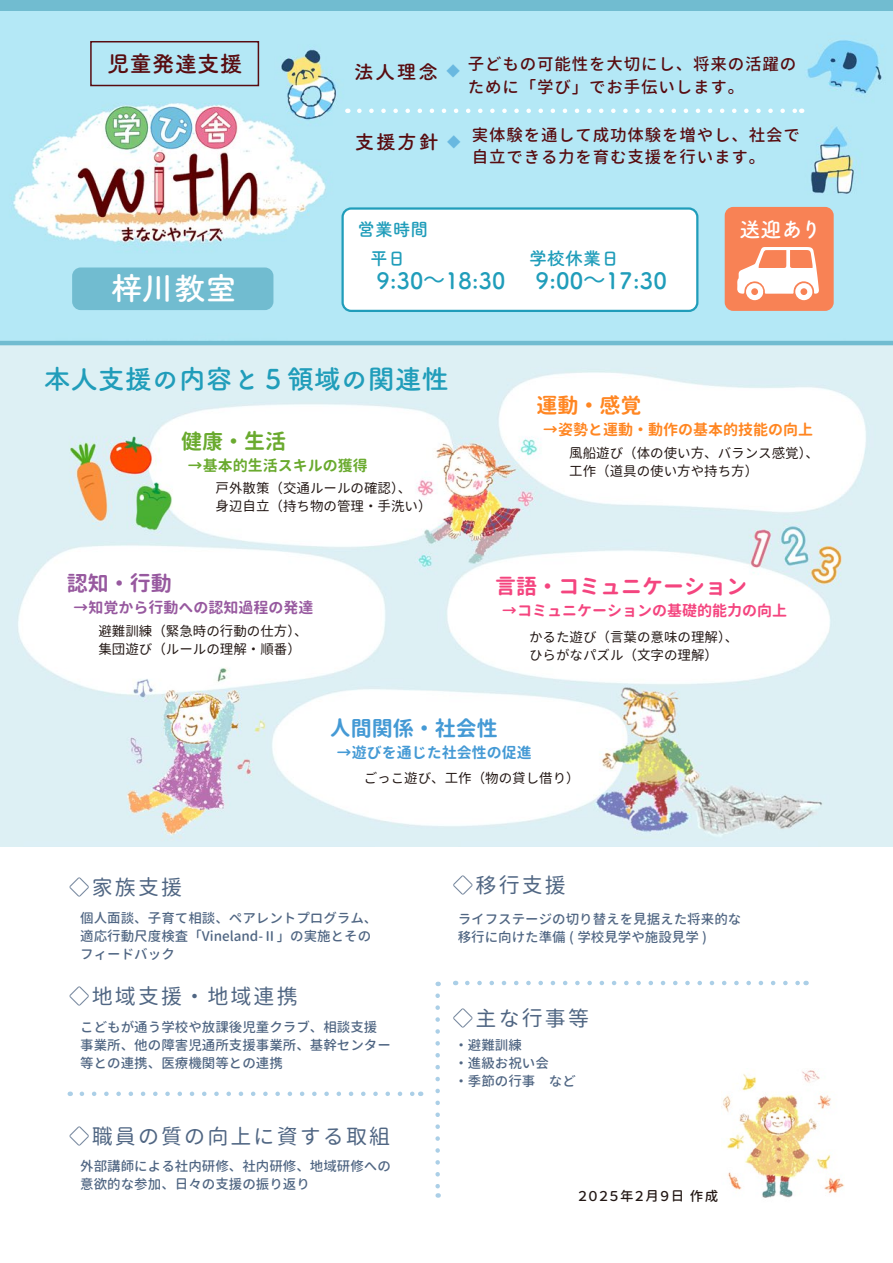
<style>
.page{position:relative;width:893px;height:1263px;background:#fff}
.page>*{position:absolute;margin:0;border:0;box-sizing:border-box;transform-origin:0 0}
.t1{font:700 31.5px "Tsuku A Rd Gothic";color:#fff}
.t2{font:700 27px "Tsuku A Rd Gothic";color:#209dba}
.t3{font:700 22.5px "Tsuku A Rd Gothic";color:#209dba}
.t4{font:700 22.5px "Tsuku A Rd Gothic";color:#580c10}
.t5{font:21px "Gen Jyuu Gothic X";letter-spacing:.1em;color:#506683}
.t6{font:700 21px "Gen Jyuu Gothic X";color:#f4457f}
.t7{font:700 21px "Gen Jyuu Gothic X";color:#459ad5}
.t8{font:700 21px "Gen Jyuu Gothic X";color:#97599f}
.t9{font:700 21px "Gen Jyuu Gothic X";color:#ff8622}
.t10{font:700 21px "Gen Jyuu Gothic X";color:#6aaa2f}
.t11{font:700 21px "Tsuku A Rd Gothic";color:#fff}
.t12{font:700 19.5px "Tsuku A Rd Gothic";letter-spacing:.1em;color:#580c10}
.t13{font:700 18px "Tsuku A Rd Gothic";color:#209dba}
.t14{font:500 16.5px/22.5px "Gen Jyuu Gothic X";letter-spacing:.05em;color:#580c10}
.t15{font:700 15px "Gen Jyuu Gothic X";color:#f4457f}
.t16{font:700 15px "Gen Jyuu Gothic X";color:#ff8622}
.t17{font:700 15px "Gen Jyuu Gothic X";color:#97599f}
.t18{font:700 15px "Gen Jyuu Gothic X";color:#459ad5}
.t19{font:700 15px "Gen Jyuu Gothic X";color:#6aaa2f}
.t20{font:500 13.5px/18px "Gen Jyuu Gothic X";color:#506683}
.t21{font:13.5px/18px "Gen Jyuu Gothic X";color:#231815}
.t22{font:13.5px "Gen Jyuu Gothic X P Medium";letter-spacing:.1em;color:#231815}
.s1{font-family:"Koz Go Pr 6 N";font-weight:400;font-size:13.5px;color:#69b8e0}
.s2{font-family:"irohamaru";font-weight:400}
</style>
<div class="page">
<img style="left:0;top:345px;width:893px;height:501px">
<img style="left:0;top:10px;width:893px;height:331px">
<div style="left:725px;top:207px;width:109px;height:104px;background:#f88255;border-radius:9px"></div>
<div style="left:0;top:0;width:893px;height:10px;background:#71bcd0"></div>
<div style="left:72px;top:267px;width:201px;height:43px;background:#71bcd0;border-radius:9px"></div>
<hr style="left:0;top:341px;width:893px;height:4px;background:#71bcd0">
<svg style="left:467px;top:981px;width:332px;height:4px"></svg>
<svg style="left:82px;top:1091px;width:332px;height:5px"></svg>
<svg style="left:435px;top:996px;width:5px;height:202px"></svg>
<svg style="left:737px;top:247px;width:82px;height:53px"></svg>
<svg style="left:359px;top:109px;width:436px;height:4px"></svg>
<img style="left:723px;top:1070px;width:121px;height:128px">
<div style="left:343px;top:209px;width:354px;height:102px;background:#fff;border-radius:9px"></div>
<div style="left:341px;top:207px;width:357px;height:105px;border:2px solid #209dba;border-radius:9px"></div>
<div style="left:90px;top:41px;width:169px;height:45px;border:2px solid #580c10"></div>
<h3 class="t4" style="left:107px;top:46px;width:136px">児童発達支援</h3>
<h1 class="t1" style="left:111px;top:264px;width:127px">梓川教室</h1>
<h3 class="t12" style="left:354px;top:56px;width:107px">法人理念 <span class="s1">◆</span></h3>
<p class="t14" style="left:468px;top:53px;width:330px">子どもの可能性を大切にし、将来の活躍のために「学び」でお手伝いします。</p>
<h3 class="t12" style="left:355px;top:127px;width:107px">支援方針 <span class="s1">◆</span></h3>
<p class="t14" style="left:472px;top:123px;width:330px">実体験を通して成功体験を増やし、社会で自立できる力を育む支援を行います。</p>
<h3 class="t13" style="left:358px;top:215px;width:72px">営業時間</h3>
<h3 class="t13" style="left:529px;top:244px;width:145px">学校休業日　　　</h3>
<h3 class="t11" style="left:740px;top:213px;width:83px">送迎あり</h3>
<h3 class="t3" style="left:376px;top:263px;width:314px">9:30<span class="s2">〜</span>18:30　 9:00<span class="s2">〜</span>17:30　</h3>
<h2 class="t2" style="left:44px;top:358px;width:406px">本人支援の内容と５領域の関連性</h2>
<h3 class="t10" style="left:181px;top:426px;width:107px">健康・生活</h3>
<p class="t19" style="left:188px;top:455px;width:182px">→基本的生活スキルの獲得</p>
<p class="t21" style="left:216px;top:479px;width:217px">戸外散策（交通ルールの確認）、<br>身辺自立（持ち物の管理・手洗い）</p>
<h3 class="t8" style="left:67px;top:568px;width:106px">認知・行動</h3>
<p class="t17" style="left:73px;top:596px;width:242px">→知覚から行動への認知過程の発達</p>
<p class="t21" style="left:98px;top:622px;width:211px">避難訓練（緊急時の行動の仕方）、集団遊び（ルールの理解・順番）</p>
<h3 class="t9" style="left:536px;top:390px;width:106px">運動・感覚</h3>
<p class="t16" style="left:543px;top:418px;width:271px">→姿勢と運動・動作の基本的技能の向上</p>
<p class="t21" style="left:569px;top:444px;width:251px">風船遊び（体の使い方、バランス感覚）、工作（道具の使い方や持ち方）</p>
<h3 class="t6" style="left:495px;top:571px;width:253px">言語・コミュニケーション</h3>
<p class="t15" style="left:502px;top:600px;width:286px">→コミュニケーションの基礎的能力の向上</p>
<p class="t21" style="left:529px;top:628px;width:211px">かるた遊び（言葉の意味の理解）、ひらがなパズル（文字の理解）</p>
<h3 class="t7" style="left:330px;top:713px;width:169px">人間関係・社会性</h3>
<p class="t18" style="left:337px;top:741px;width:197px">→遊びを通じた社会性の促進</p>
<p class="t21" style="left:364px;top:769px;width:218px">ごっこ遊び、工作（物の貸し借り）</p>
<h3 class="t5" style="left:69px;top:872px;width:115px">◇家族支援</h3>
<h3 class="t5" style="left:452px;top:870px;width:115px">◇移行支援</h3>
<p class="t20" style="left:80px;top:908px;width:299px">個人面談、子育て相談、ペアレントプログラム、適応行動尺度検査「Vineland-Ⅱ」の実施とそのフィードバック</p>
<p class="t20" style="left:458px;top:910px;width:285px">ライフステージの切り替えを見据えた将来的な移行に向けた準備 ( 学校見学や施設見学 )</p>
<h3 class="t5" style="left:69px;top:981px;width:230px">◇地域支援・地域連携</h3>
<p class="t20" style="left:80px;top:1018px;width:312px">こどもが通う学校や放課後児童クラブ、相談支援事業所、他の障害児通所支援事業所、基幹センター等との連携、医療機関等との連携</p>
<h3 class="t5" style="left:69px;top:1121px;width:323px">◇職員の質の向上に資する取組</h3>
<p class="t20" style="left:80px;top:1157px;width:312px">外部講師による社内研修、社内研修、地域研修への意欲的な参加、日々の支援の振り返り</p>
<h3 class="t5" style="left:452px;top:1003px;width:138px">◇主な行事等</h3>
<p class="t20" style="left:454px;top:1036px;width:123px">・避難訓練<br>・進級お祝い会<br>・季節の行事　など</p>
<p class="t22" style="left:578px;top:1186px;width:142px">２０２５年２月９日 作成</p>
</div>
